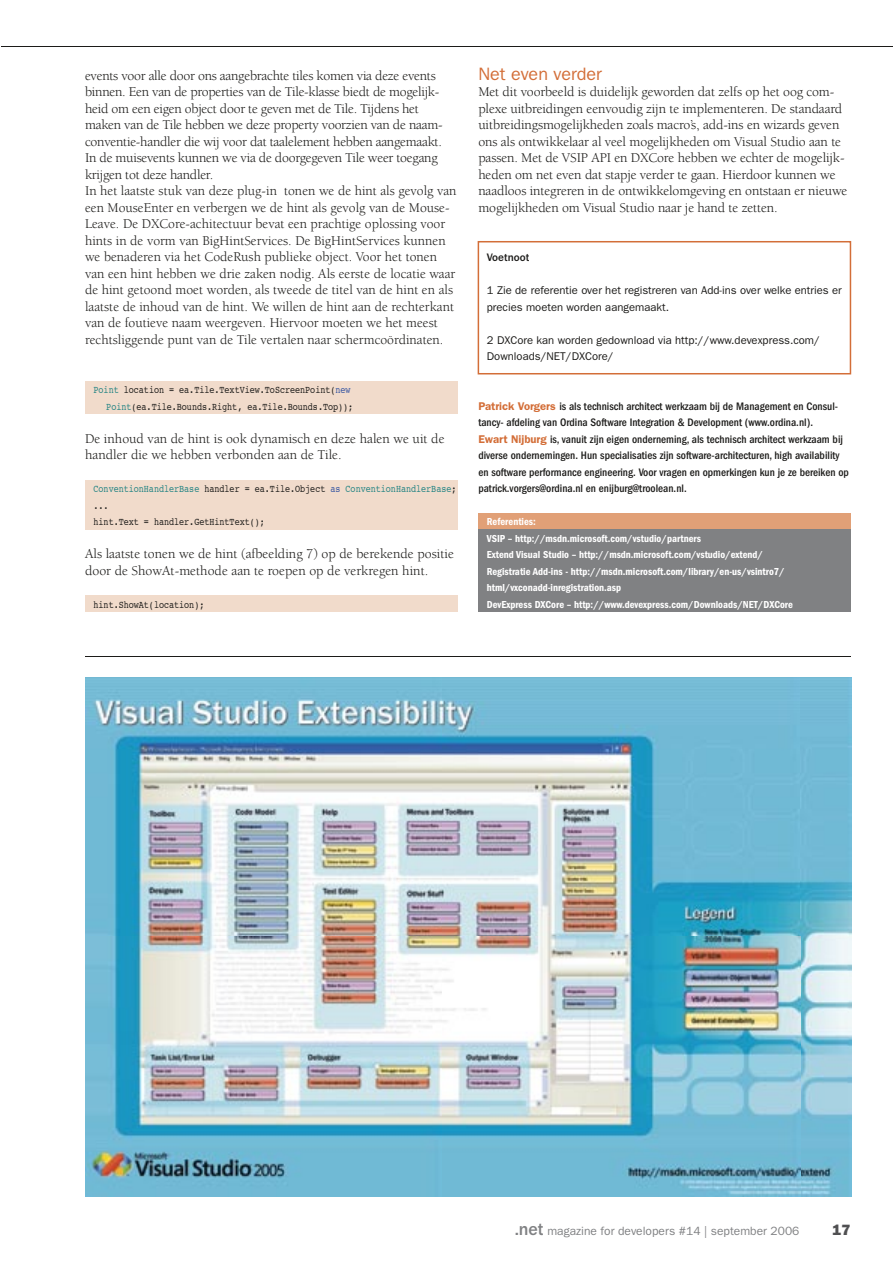
<style>
.page{position:relative;width:893px;height:1263px;background:#fff}
.page>*{position:absolute;margin:0;border:0;box-sizing:border-box;transform-origin:0 0}
.t1{font:18px "Franklin Gothic";color:#d36e38}
.t2{font:800 15px "Franklin Gothic";color:#505052}
.t3{font:13.8px/16.5px "Berkeley";letter-spacing:-.01em;color:#1c1b19}
.t4{font:12px "Franklin Gothic";color:#808183}
.t5{font:500 condensed 11.25px/16.5px "Franklin Gothic";color:#1c1b19}
.t6{font:11.25px/16.5px "Franklin Gothic";color:#1c1b19}
.t7{font:500 11.25px "Franklin Gothic";color:#1c1b19}
.t8{font:600 condensed 10.5px/16.5px "Franklin Gothic";color:#fff}
.t9{font:10.5px/16.5px "Courier";color:#1c1b19;text-align:right;scale:.8 1}
.s1{color:#228383}
.s2{color:#3353a0}
.s3{font-weight:600;font-stretch:normal;color:#d36e38}
.s4{font-weight:800}
.s5{font-weight:500;font-size:18px}
</style>
<div class="page">
<hr style="left:1px;top:46px;width:892px;height:1px;background:#1c1b19">
<div style="left:85px;top:381px;width:372px;height:16px;background:#f1dbcb"></div>
<div style="left:85px;top:397px;width:372px;height:17px;background:#f1dbcb"></div>
<div style="left:85px;top:480px;width:372px;height:16px;background:#f1dbcb"></div>
<div style="left:85px;top:496px;width:372px;height:17px;background:#f1dbcb"></div>
<div style="left:85px;top:513px;width:372px;height:16px;background:#f1dbcb"></div>
<div style="left:85px;top:595px;width:372px;height:17px;background:#f1dbcb"></div>
<img style="left:85px;top:677px;width:766px;height:519px">
<div style="left:478px;top:513px;width:372px;height:16px;background:#e1a077"></div>
<div style="left:478px;top:529px;width:372px;height:17px;background:#808183"></div>
<div style="left:478px;top:546px;width:372px;height:16px;background:#808183"></div>
<div style="left:478px;top:562px;width:372px;height:17px;background:#808183"></div>
<div style="left:478px;top:579px;width:372px;height:16px;background:#808183"></div>
<div style="left:478px;top:595px;width:372px;height:17px;background:#808183"></div>
<svg style="left:478px;top:241px;width:373px;height:133px"></svg>
<hr style="left:85px;top:656px;width:765px;height:1px;background:#1c1b19">
<p class="t3" style="left:85px;top:67px;width:373px">events voor alle door ons aangebrachte tiles komen via deze events binnen. Een van de properties van de Tile-klasse biedt de mogelijk&shy;heid om een eigen object door te geven met de Tile. Tijdens het maken van de Tile hebben we deze property voorzien van de naam&shy;conventie-handler die wij voor dat taalelement hebben aangemaakt.<br>In de muisevents kunnen we via de doorgegeven Tile weer toegang krijgen tot deze handler.<br>In het laatste stuk van deze plug-in tonen we de hint als gevolg van een MouseEnter en verbergen we de hint als gevolg van de Mouse-Leave. De DXCore-achitectuur bevat een prachtige oplossing voor hints in de vorm van BigHintServices. De BigHintServices kunnen we benaderen via het CodeRush publieke object. Voor het tonen van een hint hebben we drie zaken nodig. Als eerste de locatie waar de hint getoond moet worden, als tweede de titel van de hint en als laatste de inhoud van de hint. We willen de hint aan de rechterkant van de foutieve naam weergeven. Hiervoor moeten we het meest rechtsliggende punt van de Tile vertalen naar schermcoördinaten.</p>
<p class="t9" style="left:94px;top:382px;width:326px"><span class="s1">Point</span> location = ea.Tile.TextView.ToScreenPoint(<span class="s2">new<br></span><span class="s1">Point</span>(ea.Tile.Bounds.Right, ea.Tile.Bounds.Top));</p>
<p class="t3" style="left:85px;top:430px;width:361px">De inhoud van de hint is ook dynamisch en deze halen we uit de handler die we hebben verbonden aan de Tile.</p>
<p class="t9" style="left:94px;top:481px;width:455px;text-align:left"><span class="s1">ConventionHandlerBase</span> handler = ea.Tile.Object <span class="s2">as</span> <span class="s1">ConventionHandlerBase</span>; ...<br>hint.Text = handler.GetHintText();</p>
<p class="t3" style="left:85px;top:546px;width:370px">Als laatste tonen we de hint (afbeelding 7) op de berekende positie door de ShowAt-methode aan te roepen op de verkregen hint.</p>
<p class="t9" style="left:94px;top:597px;width:140px">hint.ShowAt(location);</p>
<h1 class="t1" style="left:478px;top:63px;width:125px">Net even verder</h1>
<p class="t3" style="left:478px;top:84px;width:371px">Met dit voorbeeld is duidelijk geworden dat zelfs op het oog com&shy;plexe uitbreidingen eenvoudig zijn te implementeren. De standaard uitbreidingsmogelijkheden zoals macro’s, add-ins en wizards geven ons als ontwikkelaar al veel mogelijkheden om Visual Studio aan te passen. Met de VSIP API en DXCore hebben we echter de mogelijk&shy;heden om net even dat stapje verder te gaan. Hierdoor kunnen we naadloos integreren in de ontwikkelomgeving en ontstaan er nieuwe mogelijkheden om Visual Studio naar je hand te zetten.</p>
<p class="t7" style="left:487px;top:251px;width:44px">Voetnoot</p>
<p class="t6" style="left:487px;top:282px;width:356px">1 Zie de referentie over het registreren van Add-ins over welke entries er precies moeten worden aangemaakt.</p>
<p class="t6" style="left:487px;top:332px;width:335px">2 DXCore kan worden gedownload via http://www.devexpress.com/<br>Downloads/NET/DXCore/</p>
<p class="t5" style="left:478px;top:398px;width:372px"><span class="s3">Patrick Vorgers</span> is als technisch architect werkzaam bij de Management en Consul&shy;tancy- afdeling van Ordina Software Integration &amp; Development (www.ordina.nl).<br><span class="s3">Ewart Nijburg</span> is, vanuit zijn eigen onderneming, als technisch architect werkzaam bij diverse ondernemingen. Hun specialisaties zijn software-architecturen, high availability en software performance engineering. Voor vragen en opmerkingen kun je ze bereiken op patrick.vorgers@ordina.nl en enijburg@troolean.nl.</p>
<p class="t8" style="left:487px;top:513px;width:308px">Referenties:<br>VSIP – http://msdn.microsoft.com/vstudio/partners<br>Extend Visual Studio – http://msdn.microsoft.com/vstudio/extend/ Registratie Add-ins - http://msdn.microsoft.com/library/en-us/vsintro7/ html/vxconadd-inregistration.asp<br>DevExpress DXCore – http://www.devexpress.com/Downloads/NET/DXCore</p>
<p class="t4" style="left:515px;top:1224px;width:286px"><span class="s4">.</span><span class="s5">net</span> magazine for developers #14 | september 2006</p>
<p class="t2" style="left:832px;top:1221px;width:19px">17</p>
</div>
